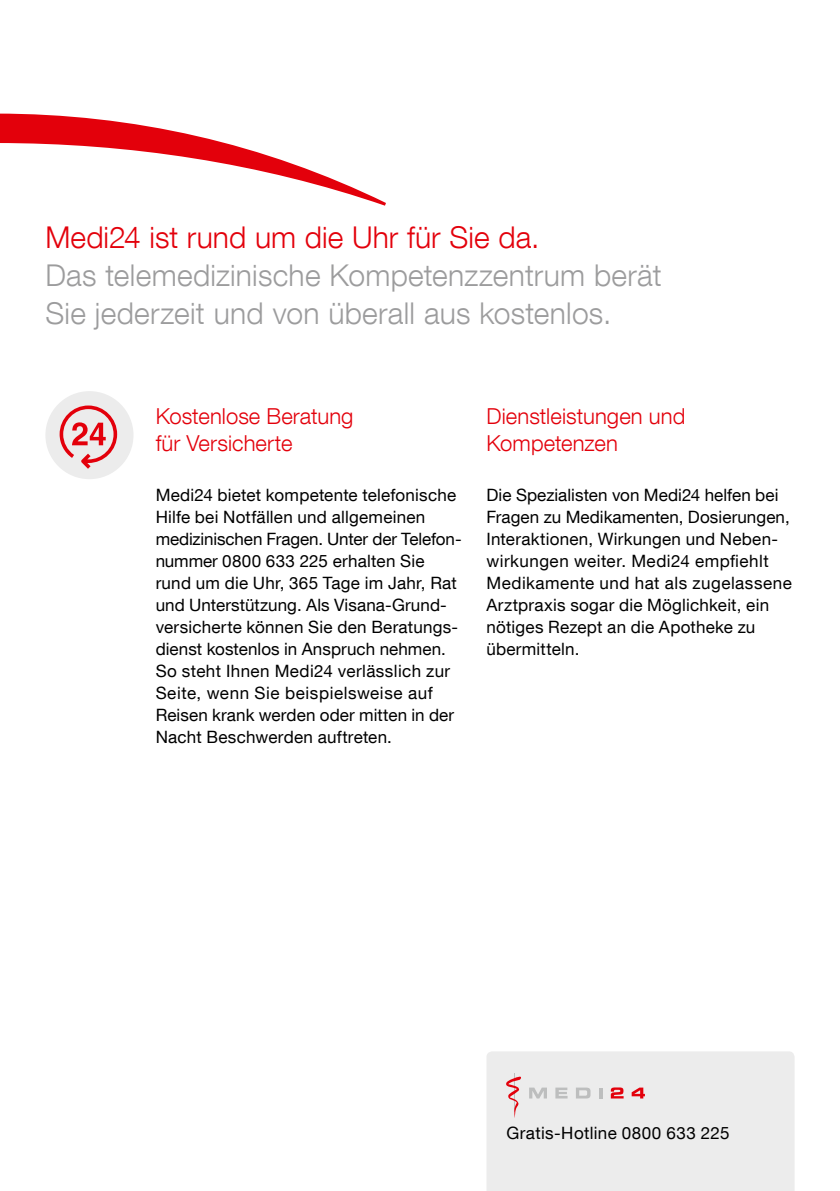
<style>
.page{position:relative;width:840px;height:1191px;background:#fff}
.page>*{position:absolute;margin:0;border:0;box-sizing:border-box;transform-origin:0 0}
.t1{font:300 30px/38px "Helvetica Neue LT Com";letter-spacing:.01em;color:#9c9c9d}
.t2{font:300 30px "Helvetica Neue LT Com";letter-spacing:.005em;color:#e3000b}
.t3{font:300 22px/26.4px "Helvetica Neue LT Com";letter-spacing:.005em;color:#e3000b}
.t4{font:17px/22px "Helvetica Neue LT Com";letter-spacing:.01em;color:#000}
</style>
<div class="page">
<svg style="left:0;top:114px;width:386px;height:92px"></svg>
<div style="left:487px;top:1051px;width:307px;height:140px;background:#ececec"></div>
<hr style="left:514px;top:1073px;width:1px;height:38px;background:#bdbebe">
<svg style="left:506px;top:1076px;width:15px;height:42px"></svg>
<svg style="left:529px;top:1087px;width:17px;height:11px"></svg>
<svg style="left:555px;top:1087px;width:12px;height:11px"></svg>
<svg style="left:575px;top:1087px;width:15px;height:11px"></svg>
<svg style="left:598px;top:1087px;width:4px;height:11px"></svg>
<svg style="left:610px;top:1087px;width:13px;height:11px"></svg>
<svg style="left:631px;top:1087px;width:13px;height:11px"></svg>
<div style="left:45px;top:391px;width:88px;height:88px;background:#ececec;border-radius:50%"></div>
<svg style="left:60px;top:405px;width:57px;height:64px"></svg>
<h1 class="t2" style="left:45px;top:219px;width:495px">Medi24 ist rund um die Uhr für Sie da.</h1>
<h1 class="t1" style="left:45px;top:256px;width:617px">Das telemedizinische Kompetenzzentrum berät<br>Sie jederzeit und von überall aus kostenlos.</h1>
<p class="t3" style="left:156px;top:403px;width:199px">Kostenlose Beratung für Versicherte</p>
<p class="t4" style="left:156px;top:484px;width:307px">Medi24 bietet kompetente telefonische Hilfe bei Notfällen und allgemeinen medizinischen Fragen. Unter der Telefon&shy;nummer 0800 633 225 erhalten Sie rund um die Uhr, 365 Tage im Jahr, Rat und Unterstützung. Als Visana-Grund&shy;versicherte können Sie den Beratungs&shy;dienst kostenlos in Anspruch nehmen.<br>So steht Ihnen Medi24 verlässlich zur Seite, wenn Sie beispielsweise auf Reisen krank werden oder mitten in der Nacht Beschwerden auftreten.</p>
<p class="t3" style="left:486px;top:403px;width:200px">Dienstleistungen und<br>Kompetenzen</p>
<p class="t4" style="left:486px;top:484px;width:307px">Die Spezialisten von Medi24 helfen bei Fragen zu Medikamenten, Dosierungen, Interaktionen, Wirkungen und Neben&shy;wirkungen weiter. Medi24 empfiehlt Medikamente und hat als zugelassene Arztpraxis sogar die Möglichkeit, ein nötiges Rezept an die Apotheke zu übermitteln.</p>
<p class="t4" style="left:506px;top:1122px;width:225px">Gratis-Hotline 0800 633 225</p>
</div>
